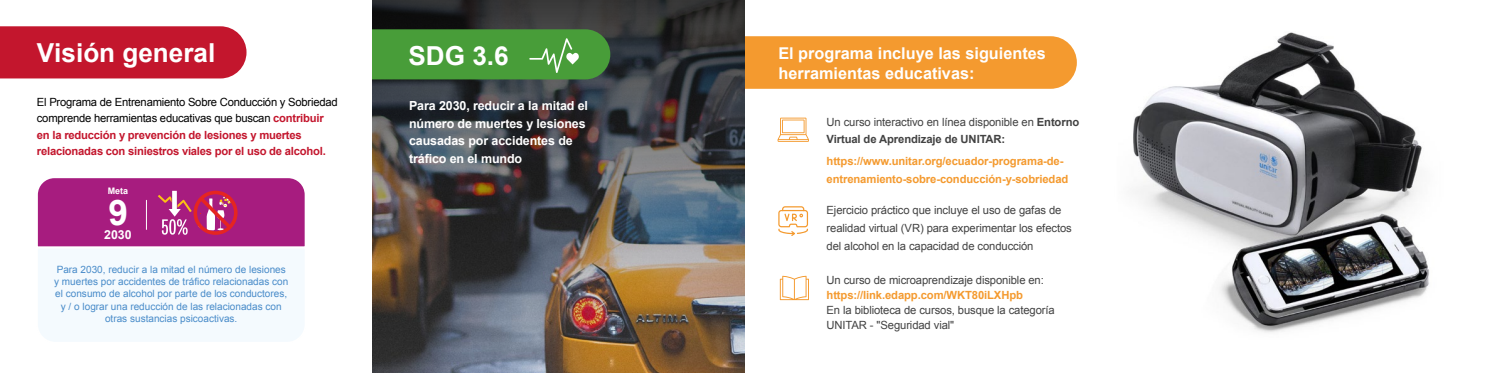
<style>
.page{position:relative;width:1489px;height:373px;background:#fff}
.page>*{position:absolute;margin:0;border:0;box-sizing:border-box;transform-origin:0 0}
.t1{font:700 35.12px "Arial";color:#fff}
.t2{font:700 26.12px "Arial";color:#fff}
.t3{font:700 16.25px/19.5px "Arial";color:#fff}
.t4{font:700 12.5px/17.5px "Arial";letter-spacing:-.01em;color:#fff}
.t5{font:700 12.38px "Arial";color:#fff}
.t6{font:11.25px/17.5px "Arial";letter-spacing:-.01em;color:#424242}
.t7{font:700 11.25px/16.2px "Arial";letter-spacing:-.02em;color:#c3162d}
.t8{font:700 11.25px/17.5px "Arial";letter-spacing:-.01em;color:#f49a2f}
.t9{font:10px/12.2px "Arial";color:#488bc9;text-align:center}
.t10{font:700 9px "Arial";color:#fff}
.s1{font-weight:400;color:#000}
.s2{font-weight:700}
</style>
<div class="page">
<div style="left:744px;top:36px;width:332px;height:53px;background:#f49a2f"></div>
<img style="left:372px;top:0;width:372px;height:372px">
<img style="left:1133px;top:32px;width:296px;height:301px">
<svg style="left:778px;top:206px;width:30px;height:29px"></svg>
<svg style="left:777px;top:117px;width:32px;height:24px"></svg>
<svg style="left:779px;top:275px;width:30px;height:24px"></svg>
<svg style="left:372px;top:29px;width:238px;height:50px"></svg>
<div style="left:0;top:26px;width:246px;height:52px;background:#c3162d"></div>
<div style="left:38px;top:249px;width:266px;height:92px;background:#f4fafe"></div>
<svg style="left:37px;top:178px;width:268px;height:69px"></svg>
<h2 class="t2" style="left:37px;top:35px;width:180px">Visión general</h2>
<h2 class="t2" style="left:408px;top:38px;width:102px">SDG 3.6</h2>
<p class="t7" style="left:37px;top:94px;width:302px"><span class="s1">El Programa de Entrenamiento Sobre Conducción y Sobriedad comprende herramientas educativas que buscan</span> contribuir en la reducción y prevención de lesiones y muertes relacionadas con siniestros viales por el uso de alcohol.</p>
<p class="t4" style="left:409px;top:97px;width:180px">Para 2030, reducir a la mitad el número de muertes y lesiones causadas por accidentes de tráfico en el mundo</p>
<p class="t10" style="left:108px;top:185px;width:22px">Meta</p>
<h1 class="t1" style="left:108px;top:188px;width:21px">9</h1>
<p class="t5" style="left:104px;top:226px;width:29px">2030</p>
<p class="t9" style="left:54px;top:262px;width:235px">Para 2030, reducir a la mitad el número de lesiones y muertes por accidentes de tráfico relacionadas con el consumo de alcohol por parte de los conductores, y / o lograr una reducción de las relacionadas con otras sustancias psicoactivas.</p>
<h3 class="t3" style="left:778px;top:44px;width:269px">El programa incluye las siguientes herramientas educativas:</h3>
<p class="t6" style="left:826px;top:113px;width:254px">Un curso interactivo en línea disponible en <span class="s2">Entorno<br>Virtual de Aprendizaje de UNITAR:</span></p>
<p class="t8" style="left:826px;top:152px;width:243px">https://www.unitar.org/ecuador-programa-de&shy;entrenamiento-sobre-conducción-y-sobriedad</p>
<p class="t6" style="left:826px;top:201px;width:247px">Ejercicio práctico que incluye el uso de gafas de realidad virtual (VR) para experimentar los efectos del alcohol en la capacidad de conducción</p>
<p class="t6" style="left:826px;top:270px;width:219px">Un curso de microaprendizaje disponible en:</p>
<p class="t8" style="left:826px;top:286px;width:198px">https://link.edapp.com/WKT80iLXHpb</p>
<p class="t6" style="left:826px;top:302px;width:230px;line-height:15px">En la biblioteca de cursos, busque la categoría<br>UNITAR - "Seguridad vial"</p>
</div>
